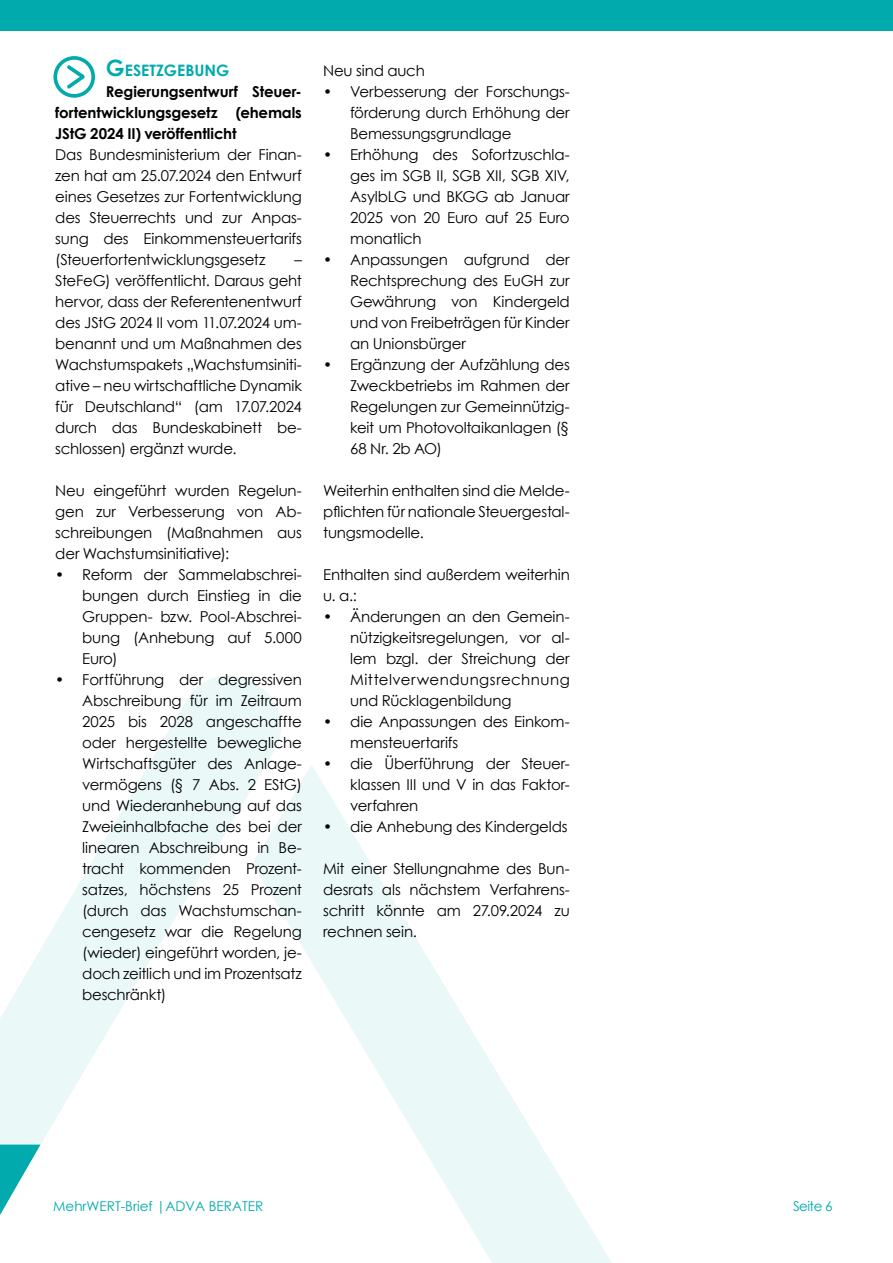
<style>
.page{position:relative;width:893px;height:1263px;background:#fff}
.page>*{position:absolute;margin:0;border:0;box-sizing:border-box;transform-origin:0 0}
.t1{font:700 15.75px "Century Gothic";color:#00aaad}
.t2{font:15px/21px "Century Gothic";letter-spacing:-.015em;color:#000;text-align:justify}
.t3{font:700 15px/21px "Century Gothic";letter-spacing:-.01em;color:#000;text-align:justify}
.t4{font:13.5px "Century Gothic";color:#00aaad}
.s1{font-size:22.5px}
</style>
<div class="page">
<svg style="left:307px;top:765px;width:305px;height:498px"></svg>
<svg style="left:0;top:676px;width:307px;height:539px"></svg>
<div style="left:0;top:0;width:893px;height:30px;background:#00aaad"></div>
<div style="left:53px;top:56px;width:42px;height:42px;border:4px solid #00aaad;border-radius:50%"></div>
<svg style="left:67px;top:64px;width:19px;height:25px"></svg>
<p class="t1" style="left:106px;top:59px;width:125px"><span class="s1">G</span>ESETZGEBUNG</p>
<p class="t3" style="left:55px;top:81px;width:248px;text-indent:51px">Regierungsentwurf Steuer&shy;fortentwicklungsgesetz (ehemals JStG 2024 II) veröffentlicht</p>
<p class="t2" style="left:55px;top:144px;width:248px">Das Bundesministerium der Finan&shy;zen hat am 25.07.2024 den Entwurf eines Gesetzes zur Fortentwicklung des Steuerrechts und zur Anpas&shy;sung des Einkommensteuertarifs (Steuerfortentwicklungsgesetz</p>
<p class="t2" style="left:55px;top:249px;width:248px;text-indent:239px">– SteFeG) veröffentlicht. Daraus geht hervor, dass der Referentenentwurf des JStG 2024 II vom 11.07.2024 um&shy;benannt und um Maßnahmen des Wachstumspakets „Wachstumsiniti&shy;ative – neu wirtschaftliche Dynamik für Deutschland“ (am 17.07.2024 durch das Bundeskabinett be&shy;schlossen) ergänzt wurde.</p>
<p class="t2" style="left:55px;top:480px;width:248px">Neu eingeführt wurden Regelun&shy;gen zur Verbesserung von Ab&shy;schreibungen (Maßnahmen aus der Wachstumsinitiative):</p>
<p class="t2" style="left:82px;top:564px;width:221px;text-indent:-27px">• Reform der Sammelabschrei&shy;bungen durch Einstieg in die Gruppen- bzw. Pool-Abschrei&shy;bung (Anhebung auf 5.000<br>Euro)</p>
<p class="t2" style="left:82px;top:669px;width:221px;text-indent:-27px">• Fortführung der degressiven Abschreibung für im Zeitraum 2025 bis 2028 angeschaffte oder hergestellte bewegliche Wirtschaftsgüter des Anlage&shy;vermögens (§ 7 Abs. 2 EStG) und Wiederanhebung auf das Zweieinhalbfache des bei der linearen Abschreibung in Be&shy;tracht kommenden Prozent&shy;satzes, höchstens 25 Prozent (durch das Wachstumschan&shy;cengesetz war die Regelung (wieder) eingeführt worden, je&shy;doch zeitlich und im Prozentsatz beschränkt)</p>
<p class="t2" style="left:323px;top:60px;width:103px">Neu sind auch</p>
<p class="t2" style="left:350px;top:81px;width:221px;text-indent:-27px">• Verbesserung der Forschungs&shy;förderung durch Erhöhung der Bemessungsgrundlage</p>
<p class="t2" style="left:350px;top:144px;width:221px;text-indent:-27px">• Erhöhung des Sofortzuschla&shy;ges im SGB II, SGB XII, SGB XIV, AsylbLG und BKGG ab Januar 2025 von 20 Euro auf 25 Euro monatlich</p>
<p class="t2" style="left:350px;top:249px;width:221px;text-indent:-27px">• Anpassungen aufgrund der Rechtsprechung des EuGH zur Gewährung von Kindergeld und von Freibeträgen für Kinder an Unionsbürger</p>
<p class="t2" style="left:350px;top:354px;width:221px;text-indent:-27px">• Ergänzung der Aufzählung des Zweckbetriebs im Rahmen der Regelungen zur Gemeinnützig&shy;keit um Photovoltaikanlagen (§ 68 Nr. 2b AO)</p>
<p class="t2" style="left:323px;top:480px;width:248px">Weiterhin enthalten sind die Melde&shy;pflichten für nationale Steuergestal&shy;tungsmodelle.</p>
<p class="t2" style="left:323px;top:564px;width:248px">Enthalten sind außerdem weiterhin u. a.:</p>
<p class="t2" style="left:350px;top:606px;width:221px;text-indent:-27px">• Änderungen an den Gemein&shy;nützigkeitsregelungen, vor al&shy;lem bzgl. der Streichung der Mittelverwendungsrechnung und Rücklagenbildung</p>
<p class="t2" style="left:350px;top:711px;width:221px;text-indent:-27px">• die Anpassungen des Einkom&shy;mensteuertarifs</p>
<p class="t2" style="left:350px;top:753px;width:221px;text-indent:-27px">• die Überführung der Steuer&shy;klassen III und V in das Faktor&shy;verfahren</p>
<p class="t2" style="left:323px;top:816px;width:246px">• die Anhebung des Kindergelds</p>
<p class="t2" style="left:323px;top:858px;width:248px">Mit einer Stellungnahme des Bun&shy;desrats als nächstem Verfahrens&shy;schritt könnte am 27.09.2024 zu rechnen sein.</p>
<p class="t4" style="left:53px;top:1196px;width:212px">MehrWERT-Brief |ADVA BERATER</p>
<p class="t4" style="left:793px;top:1196px;width:41px">Seite 6</p>
</div>
